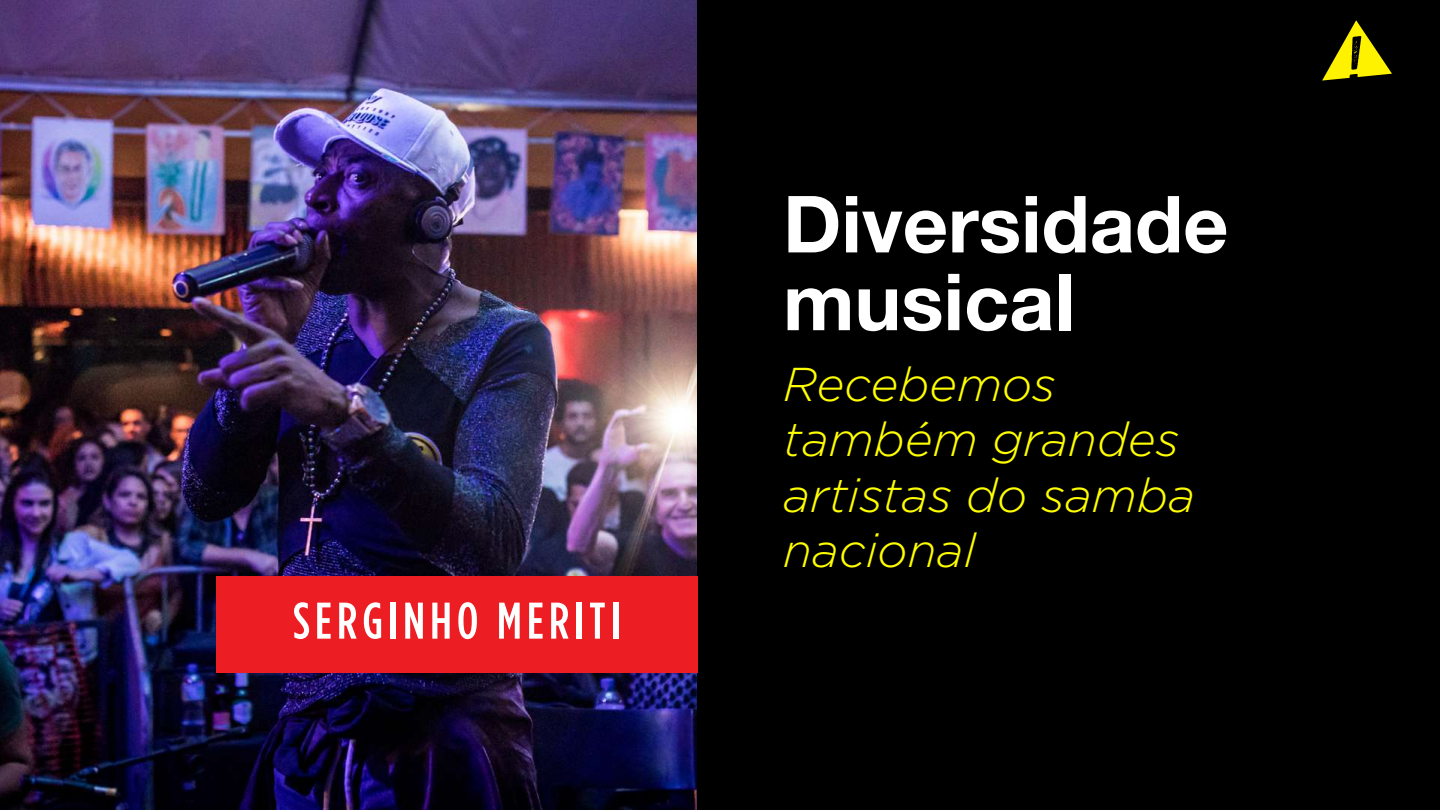
<style>
.page{position:relative;width:1440px;height:810px;background:#fff}
.page>*{position:absolute;margin:0;border:0;box-sizing:border-box;transform-origin:0 0}
.t1{font:700 78.9px/77.8px "Helvetica Neue";color:#fff}
.t2{font:500 condensed 51.45px "Gotham HTF";letter-spacing:.1em;color:#fff}
.t3{font:italic 300 47.47px/55.5px "Gotham HTF";color:#ff0}
</style>
<div class="page">
<img style="left:0;top:0;width:698px;height:810px">
<div style="left:698px;top:0;width:742px;height:810px;background:#000"></div>
<div style="left:216px;top:576px;width:482px;height:97px;background:#ed1d24"></div>
<svg style="left:1322px;top:20px;width:70px;height:61px"></svg>
<p class="t2" style="left:293px;top:592px;width:329px">SERGINHO MERITI</p>
<h1 class="t1" style="left:783px;top:187px;width:447px">Diversidade musical</h1>
<p class="t3" style="left:783px;top:356px;width:414px">Recebemos também grandes artistas do samba nacional</p>
</div>
